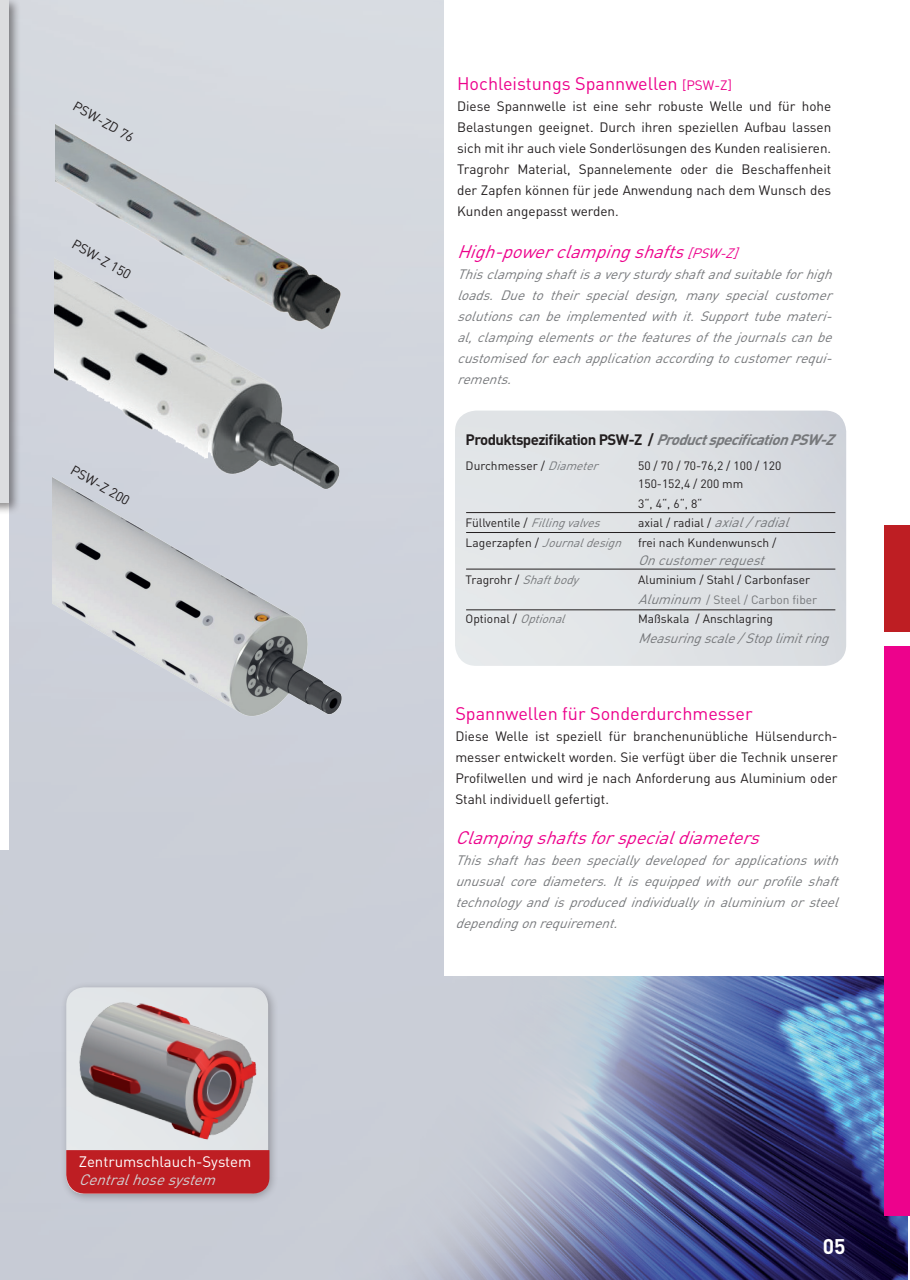
<style>
.page{position:relative;width:910px;height:1280px;background:#fff}
.page>*{position:absolute;margin:0;border:0;box-sizing:border-box;transform-origin:0 0}
.t1{font:700 21px "DIN Pro";color:#fff}
.t2{font:italic 18px "DIN Pro";color:#ed028c}
.t3{font:18px "DIN Pro";color:#ed028c}
.t4{font:700 15px "DIN Pro";letter-spacing:-.04em;color:#231f20}
.t5{font:15px "DIN Pro";color:#fff}
.t6{font:italic 15px "DIN Pro";color:#d2d3d5}
.t7{font:italic 13.5px/21px "DIN Pro";color:#76787b;text-align:justify}
.t8{font:13.5px/21px "DIN Pro";color:#231f20;text-align:justify}
.t9{font:12px/19.5px "DIN Pro";color:#231f20}
.t10{font:italic 12px "DIN Pro";color:#76787b}
.s1{font-size:13.5px}
.s2{font-style:italic;color:#76787b}
.s3{font-style:normal;color:#231f20}
.s4{font-style:italic;font-size:13.5px;color:#76787b}
.s5{color:#76787b}
</style>
<div class="page">
<img style="left:335px;top:2px;width:573px;height:1278px">
<div style="left:0;top:0;width:21px;height:515px;background:#231f20;opacity:.5"></div>
<div style="left:0;top:0;width:9px;height:502px;background:#dcdddf"></div>
<div style="left:444px;top:0;width:466px;height:976px;background:#fff"></div>
<div style="left:60px;top:981px;width:218px;height:223px;background:#231f20;opacity:.3"></div>
<img style="left:66px;top:987px;width:202px;height:207px">
<div style="left:66px;top:1157px;width:203px;height:36px;background:#be1e23"></div>
<img style="left:41px;top:997px;width:231px;height:160px">
<img style="left:455px;top:411px;width:391px;height:255px">
<hr style="left:466px;top:532px;width:369px;height:1px;background:#231f20">
<hr style="left:466px;top:569px;width:369px;height:1px;background:#231f20">
<hr style="left:466px;top:512px;width:369px;height:1px;background:#231f20">
<hr style="left:466px;top:610px;width:369px;height:1px;background:#231f20">
<img style="left:55px;top:55px;width:293px;height:313px">
<img style="left:54px;top:193px;width:292px;height:314px">
<img style="left:53px;top:419px;width:292px;height:313px">
<div style="left:884px;top:526px;width:26px;height:106px;background:#be1e23"></div>
<div style="left:884px;top:646px;width:26px;height:569px;background:#ed028c"></div>
<p class="t8" style="left:80px;top:95px;width:69px;rotate:30deg">PSW-ZD 76</p>
<p class="t8" style="left:79px;top:233px;width:67px;rotate:30deg">PSW-Z 150</p>
<p class="t8" style="left:77px;top:459px;width:67px;rotate:30deg">PSW-Z 200</p>
<p class="t5" style="left:79px;top:1151px;width:174px">Zentrumschlauch-System</p>
<p class="t6" style="left:79px;top:1169px;width:145px">Centralhosesystem</p>
<h2 class="t3" style="left:457px;top:72px;width:276px">Hochleistungs Spannwellen <span class="s1">[PSW-Z]</span></h2>
<p class="t8" style="left:457px;top:95px;width:376px">Diese Spannwelle ist eine sehr robuste Welle und für hohe Belastungen geeignet. Durch ihren speziellen Aufbau lassen sich mit ihr auch viele Sonderlösungen des Kunden realisieren.<br>Tragrohr Material, Spannelemente oder die Beschaffenheit der Zapfen können für jede Anwendung nach dem Wunsch des Kunden angepasst werden.</p>
<h2 class="t2" style="left:457px;top:240px;width:288px">High-powerclampingshafts<span class="s1">[PSW-Z]</span></h2>
<p class="t7" style="left:457px;top:263px;width:382px">Thisclampingshaftisaverysturdyshaftandsuitableforhigh loads. Due to their special design, many special customer solutionscanbeimplementedwithit.Supporttubemateri&shy;al,clampingelementsorthefeaturesofthejournalscanbe customisedforeachapplicationaccordingtocustomerrequi&shy;rements.</p>
<p class="t4" style="left:466px;top:429px;width:376px">Produktspezifikation PSW-Z / <span class="s2">ProductspecificationPSW-Z</span></p>
<p class="t9" style="left:466px;top:455px;width:139px">Durchmesser / <span class="s2">Diameter</span></p>
<p class="t9" style="left:638px;top:456px;width:145px;line-height:18px">50 / 70 / 70-76,2 / 100 / 120<br>150-152,4 / 200 mm</p>
<p class="t9" style="left:638px;top:493px;width:66px">3“, 4“, 6“, 8“</p>
<p class="t10" style="left:466px;top:514px;width:141px"><span class="s3">F ü l lv e n t i l e /</span> Fillingvalves</p>
<p class="t9" style="left:466px;top:512px;width:331px;text-indent:172px">a x i a l / ra d i a l / <span class="s4">axial/radial<br></span>Lagerzapfen / <span class="s2">Journaldesign</span> frei nach Kundenwunsch /</p>
<p class="t7" style="left:638px;top:549px;width:133px">Oncustomerrequest</p>
<p class="t9" style="left:466px;top:569px;width:119px">T r a g r o h r / <span class="s2">Shaftbody</span></p>
<p class="t9" style="left:638px;top:569px;width:181px">Aluminium / Stahl / Carbonfaser<br><span class="s4">Aluminum</span> <span class="s5">/ Steel / Carbon fiber</span></p>
<p class="t9" style="left:466px;top:608px;width:106px">O p t i o n a l / <span class="s2">Optional</span></p>
<p class="t9" style="left:638px;top:608px;width:136px">Maßskala / Anschlagring</p>
<p class="t7" style="left:638px;top:627px;width:198px">Measuringscale/Stoplimitring</p>
<h2 class="t3" style="left:455px;top:701px;width:299px">Spannwellen für Sonderdurchmesser</h2>
<p class="t8" style="left:455px;top:725px;width:384px">Diese Welle ist speziell für branchenunübliche Hülsendurch&shy;messer entwickelt worden. Sie verfügt über die Technik unserer Profilwellen und wird je nach Anforderung aus Aluminium oder Stahl individuell gefertigt.</p>
<h2 class="t2" style="left:455px;top:825px;width:313px">Clampingshaftsforspecialdiameters</h2>
<p class="t7" style="left:455px;top:849px;width:390px">Thisshafthasbeenspeciallydevelopedforapplicationswith unusualcorediameters.Itisequippedwithourprofileshaft technologyandisproducedindividuallyinaluminium orsteel dependingonrequirement.</p>
<h1 class="t1" style="left:823px;top:1232px;width:24px">05</h1>
</div>
